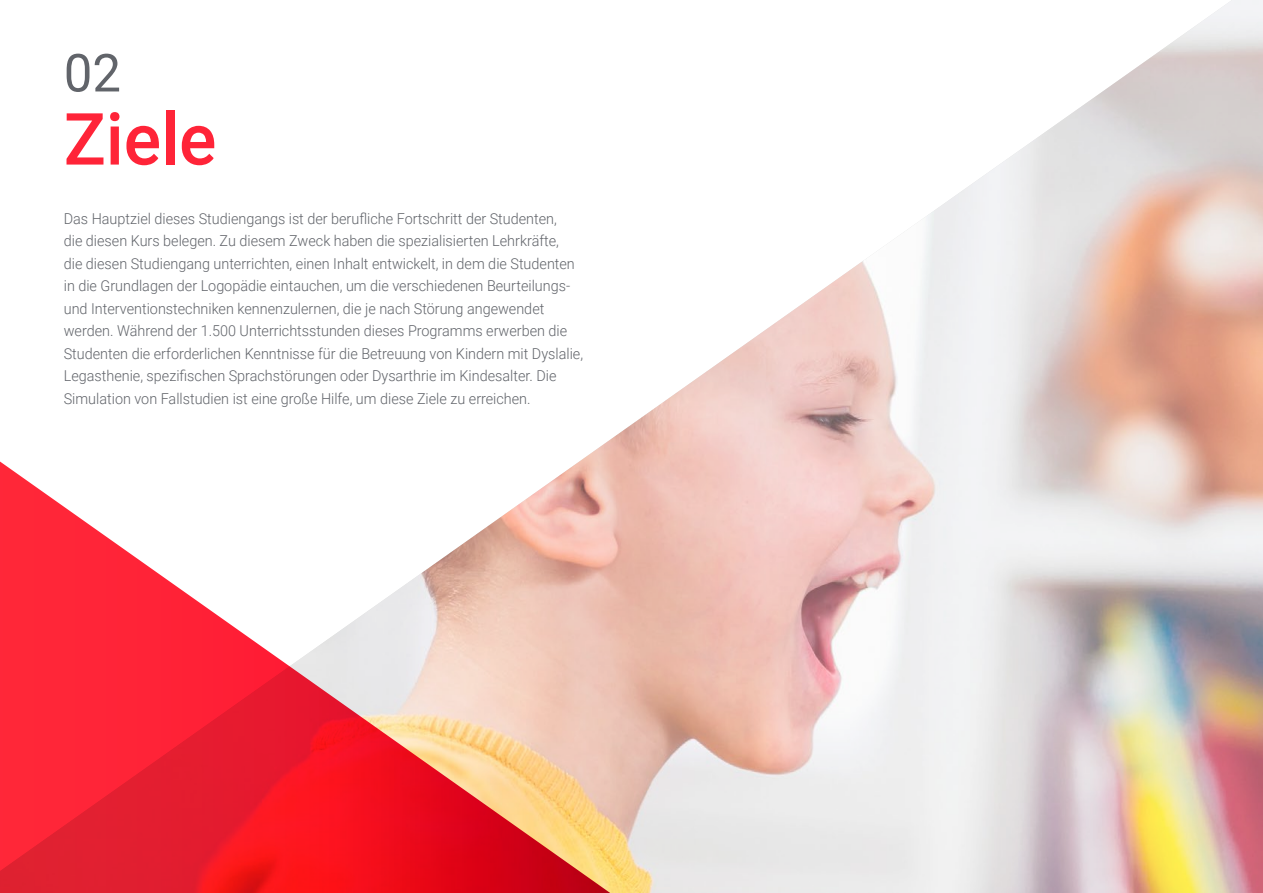
<style>
.page{position:relative;width:1263px;height:893px;background:#fff}
.page>*{position:absolute;margin:0;border:0;box-sizing:border-box;transform-origin:0 0}
.t1{font:500 72px "Roboto";color:#ff2438}
.t2{font:52.5px "Roboto";color:#61646a}
.t3{font:300 15px/22.5px "Roboto";color:#61646a;scale:.96 1}
</style>
<div class="page">
<img style="left:601px;top:0;width:662px;height:893px">
<svg style="left:0;top:446px;width:640px;height:447px"></svg>
<h2 class="t2" style="left:64px;top:36px;width:59px">02</h2>
<h1 class="t1" style="left:64px;top:89px;width:154px">Ziele</h1>
<p class="t3" style="left:64px;top:207px;width:542px">Das Hauptziel dieses Studiengangs ist der berufliche Fortschritt der Studenten,<br>die diesen Kurs belegen. Zu diesem Zweck haben die spezialisierten Lehrkräfte,<br>die diesen Studiengang unterrichten, einen Inhalt entwickelt, in dem die Studenten in die Grundlagen der Logopädie eintauchen, um die verschiedenen Beurteilungs&shy;und Interventionstechniken kennenzulernen, die je nach Störung angewendet werden. Während der 1.500 Unterrichtsstunden dieses Programms erwerben die Studenten die erforderlichen Kenntnisse für die Betreuung von Kindern mit Dyslalie, Legasthenie, spezifischen Sprachstörungen oder Dysarthrie im Kindesalter. Die Simulation von Fallstudien ist eine große Hilfe, um diese Ziele zu erreichen.</p>
</div>
